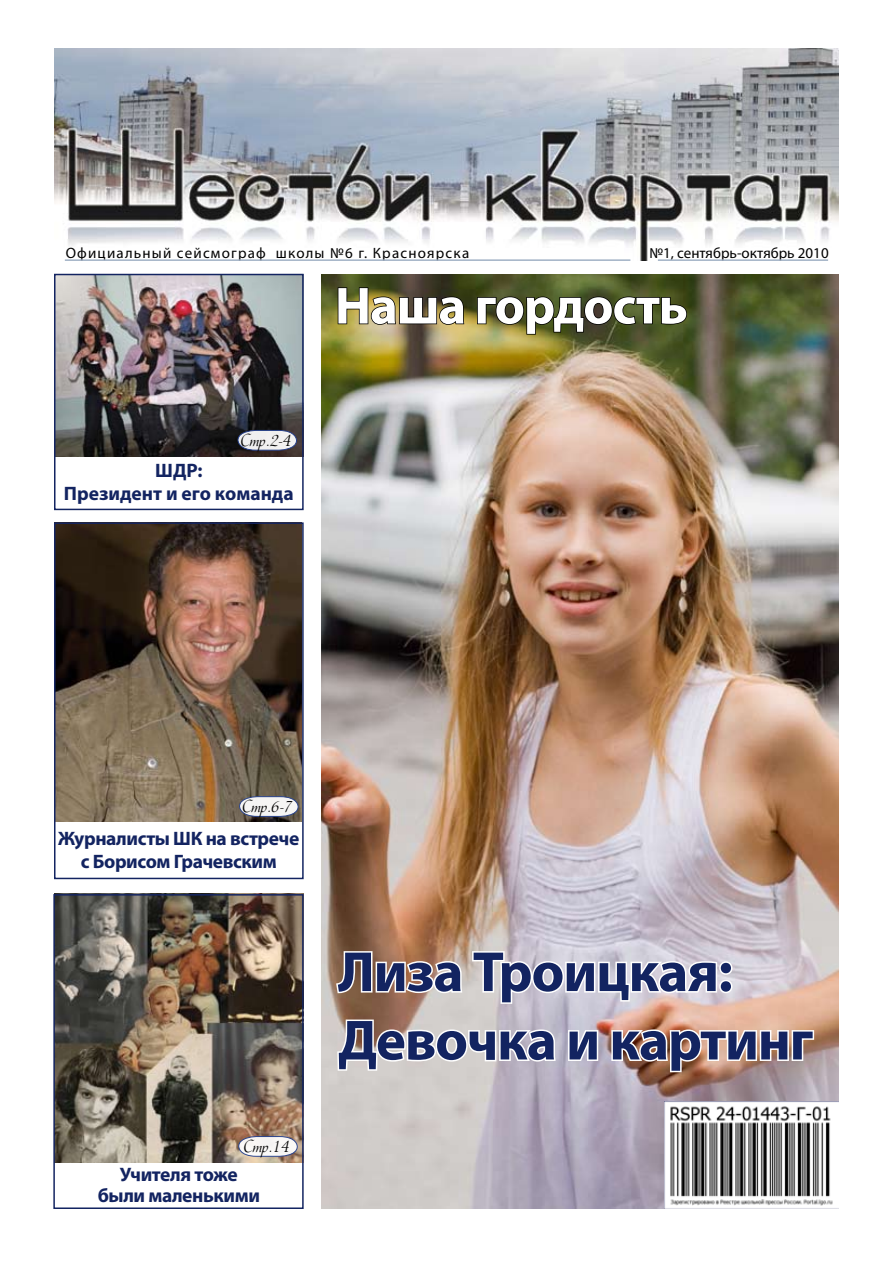
<style>
.page{position:relative;width:893px;height:1263px;background:#fff}
.page>*{position:absolute;margin:0;border:0;box-sizing:border-box;transform-origin:0 0}
.t1{font:700 57px/68.4px "Myriad Pro";letter-spacing:-.02em;color:#132461}
.t2{font:700 52.5px "Myriad Pro";letter-spacing:-.02em;color:#fff}
.t3{font:700 19.5px/21px "Myriad Pro";letter-spacing:-.02em;color:#132461;text-align:center}
.t4{font:700 19.5px/23.4px "Myriad Pro";color:#132461;text-align:center}
.t5{font:15px "Myriad Pro";letter-spacing:.08em;color:#000}
.t6{font:15px "Myriad Pro";color:#000}
.t7{font:15px "Vesna";color:#000}
.s1{font-size:13.5px}
</style>
<div class="page">
<img style="left:54px;top:49px;width:785px;height:212px">
<hr style="left:65px;top:259px;width:565px;height:2px;background:#a1b1c5">
<hr style="left:658px;top:259px;width:170px;height:2px;background:#a1b1c5">
<img style="left:57px;top:525px;width:244px;height:297px">
<img style="left:322px;top:274px;width:517px;height:935px">
<img style="left:664px;top:1101px;width:175px;height:108px">
<img style="left:57px;top:277px;width:244px;height:179px">
<img style="left:54px;top:893px;width:250px;height:269px">
<svg style="left:334px;top:950px;width:130px;height:45px"></svg>
<svg style="left:471px;top:950px;width:263px;height:55px"></svg>
<svg style="left:336px;top:1018px;width:221px;height:54px"></svg>
<svg style="left:567px;top:1028px;width:33px;height:34px"></svg>
<img style="left:610px;top:1028px;width:206px;height:46px">
<div style="left:54px;top:274px;width:250px;height:236px;border:2px solid #132461"></div>
<div style="left:54px;top:522px;width:250px;height:357px;border:2px solid #132461"></div>
<div style="left:53px;top:894px;width:251px;height:315px;border:2px solid #132461"></div>
<svg style="left:237px;top:430px;width:60px;height:21px"></svg>
<svg style="left:239px;top:796px;width:60px;height:21px"></svg>
<svg style="left:238px;top:1136px;width:60px;height:21px"></svg>
<img style="left:337px;top:287px;width:128px;height:39px">
<svg style="left:476px;top:296px;width:212px;height:39px;background:#444922"></svg>
<p class="t5" style="left:66px;top:244px;width:405px">Официальный сейсмограф школы №6 г. Красноярска</p>
<p class="t6" style="left:649px;top:244px;width:181px">№1, сентябрь-октябрь 2010</p>
<p class="t7" style="left:240px;top:430px;width:52px">Стр.<span class="s1">2-4</span></p>
<p class="t4" style="left:64px;top:458px;width:232px">ШДР:<br>Президент и его команда</p>
<h2 class="t2" style="left:335px;top:272px;width:354px">Наша гордость</h2>
<p class="t7" style="left:242px;top:796px;width:52px">Стр.<span class="s1">6-7</span></p>
<p class="t3" style="left:58px;top:826px;width:243px;line-height:23.4px">Журналисты ШК на встрече с Борисом Грачевским</p>
<p class="t7" style="left:243px;top:1136px;width:48px">Стр.<span class="s1">14</span></p>
<p class="t3" style="left:98px;top:1164px;width:164px">Учителя тоже были маленькими</p>
<h1 class="t1" style="left:338px;top:936px;width:477px">Лиза Троицкая:<br>Девочка и картинг</h1>
</div>
